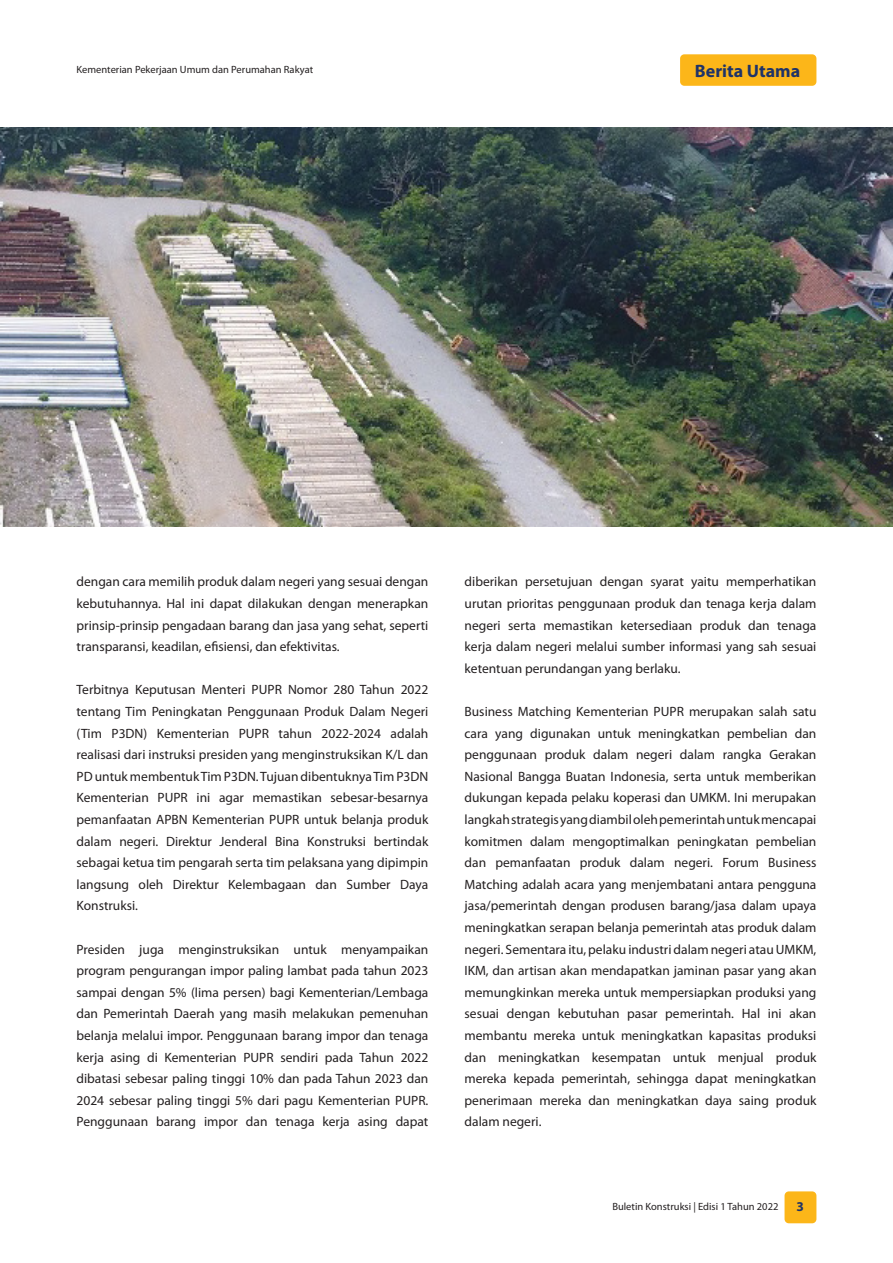
<style>
.page{position:relative;width:893px;height:1263px;background:#fff}
.page>*{position:absolute;margin:0;border:0;box-sizing:border-box;transform-origin:0 0}
.t1{font:700 18px "Myriad Pro";color:#1f3368}
.t2{font:13.5px/21.6px "Myriad Pro";color:#231f20;text-align:justify}
.t3{font:700 13.5px "Myriad Pro";color:#1f3368}
.t4{font:10.5px "Myriad Pro";color:#231f20}
</style>
<div class="page">
<div style="left:784px;top:1191px;width:32px;height:32px;background:#fcb619;border-radius:4px"></div>
<div style="left:680px;top:54px;width:136px;height:32px;background:#fcb619;border-radius:4px"></div>
<img style="left:0;top:128px;width:893px;height:398px">
<p class="t4" style="left:77px;top:63px;width:238px">Kementerian Pekerjaan Umum dan Perumahan Rakyat</p>
<h1 class="t1" style="left:695px;top:59px;width:107px">Berita Utama</h1>
<p class="t2" style="left:77px;top:571px;width:353px">dengan cara memilih produk dalam negeri yang sesuai dengan kebutuhannya. Hal ini dapat dilakukan dengan menerapkan prinsip-prinsip pengadaan barang dan jasa yang sehat, seperti transparansi, keadilan, efisiensi, dan efektivitas.</p>
<p class="t2" style="left:77px;top:679px;width:353px">Terbitnya Keputusan Menteri PUPR Nomor 280 Tahun 2022 tentang Tim Peningkatan Penggunaan Produk Dalam Negeri (Tim P3DN) Kementerian PUPR tahun 2022-2024 adalah realisasi dari instruksi presiden yang menginstruksikan K/L dan PD untuk membentuk Tim P3DN. Tujuan dibentuknya Tim P3DN Kementerian PUPR ini agar memastikan sebesar-besarnya pemanfaatan APBN Kementerian PUPR untuk belanja produk dalam negeri. Direktur Jenderal Bina Konstruksi bertindak sebagai ketua tim pengarah serta tim pelaksana yang dipimpin langsung oleh Direktur Kelembagaan dan Sumber Daya Konstruksi.</p>
<p class="t2" style="left:77px;top:938px;width:353px">Presiden juga menginstruksikan untuk menyampaikan program pengurangan impor paling lambat pada tahun 2023 sampai dengan 5% (lima persen) bagi Kementerian/Lembaga dan Pemerintah Daerah yang masih melakukan pemenuhan belanja melalui impor. Penggunaan barang impor dan tenaga kerja asing di Kementerian PUPR sendiri pada Tahun 2022 dibatasi sebesar paling tinggi 10% dan pada Tahun 2023 dan 2024 sebesar paling tinggi 5% dari pagu Kementerian PUPR.<br>Penggunaan barang impor dan tenaga kerja asing dapat</p>
<p class="t2" style="left:465px;top:571px;width:353px">diberikan persetujuan dengan syarat yaitu memperhatikan urutan prioritas penggunaan produk dan tenaga kerja dalam negeri serta memastikan ketersediaan produk dan tenaga kerja dalam negeri melalui sumber informasi yang sah sesuai ketentuan perundangan yang berlaku.</p>
<p class="t2" style="left:465px;top:700px;width:353px">Business Matching Kementerian PUPR merupakan salah satu cara yang digunakan untuk meningkatkan pembelian dan penggunaan produk dalam negeri dalam rangka Gerakan Nasional Bangga Buatan Indonesia, serta untuk memberikan dukungan kepada pelaku koperasi dan UMKM. Ini merupakan langkah strategis yang diambil oleh pemerintah untuk mencapai komitmen dalam mengoptimalkan peningkatan pembelian dan pemanfaatan produk dalam negeri. Forum Business Matching adalah acara yang menjembatani antara pengguna jasa/pemerintah dengan produsen barang/jasa dalam upaya meningkatkan serapan belanja pemerintah atas produk dalam negeri. Sementara itu, pelaku industri dalam negeri atau UMKM, IKM, dan artisan akan mendapatkan jaminan pasar yang akan memungkinkan mereka untuk mempersiapkan produksi yang sesuai dengan kebutuhan pasar pemerintah. Hal ini akan membantu mereka untuk meningkatkan kapasitas produksi dan meningkatkan kesempatan untuk menjual produk mereka kepada pemerintah, sehingga dapat meningkatkan penerimaan mereka dan meningkatkan daya saing produk dalam negeri.</p>
<p class="t4" style="left:612px;top:1199px;width:168px">Buletin Konstruksi | Edisi 1 Tahun 2022</p>
<p class="t3" style="left:797px;top:1198px;width:9px">3</p>
</div>
